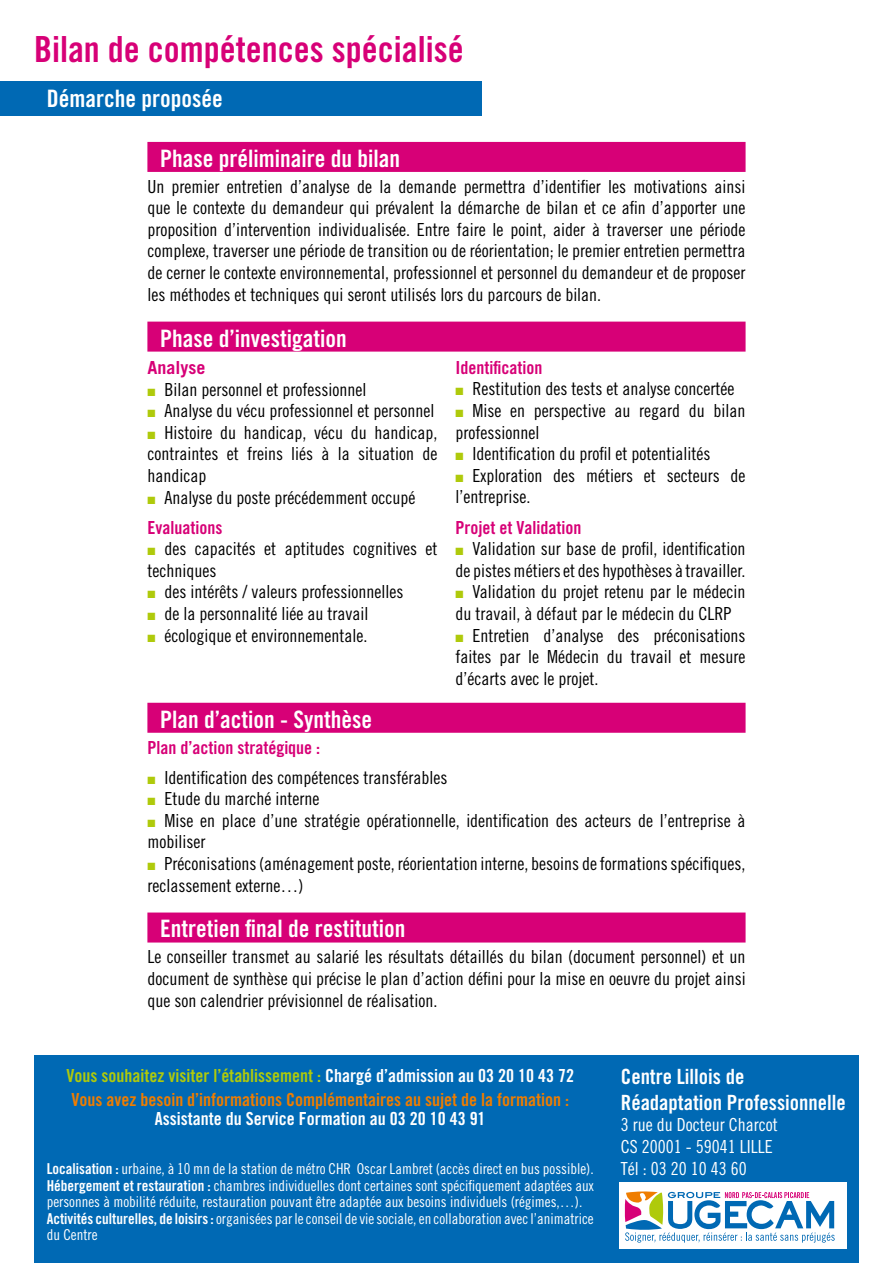
<style>
.page{position:relative;width:893px;height:1263px;background:#fff}
.page>*{position:absolute;margin:0;border:0;box-sizing:border-box;transform-origin:0 0}
.t1{font:36px "Trade Gothic Bold Cond Twenty";color:#d70077}
.t2{font:24px "Trade Gothic Bold Cond Twenty";color:#fff}
.t3{font:21px/25.2px "Trade Gothic Bold Cond Twenty";color:#fff}
.t4{font:18px/21.6px "Trade Gothic Cond Eighteen";color:#000}
.t5{font:18px/23.7px "Trade Gothic Bold Cond Twenty";color:#ef7d00}
.t6{font:18px "Trade Gothic Bold Cond Twenty";color:#d70077}
.t7{font:18px/21.6px "Trade Gothic Cond Eighteen";color:#fff}
.t8{font:18px "Trade Gothic Bold Cond Twenty";color:#fff}
.t9{font:700 18px "Trade Gothic";color:#d70077}
.t10{font:15px/16.5px "Trade Gothic Cond Eighteen";color:#fff}
.s1{color:#afca0b}
.s2{color:#fff}
.s3{font-family:"Trade Gothic Bold Cond Twenty"}
</style>
<div class="page">
<div style="left:34px;top:1056px;width:825px;height:207px;background:#0069b4"></div>
<div style="left:0;top:81px;width:482px;height:35px;background:#0069b4"></div>
<div style="left:619px;top:1182px;width:227px;height:67px;background:#fff"></div>
<svg style="left:625px;top:1191px;width:210px;height:51px"></svg>
<div style="left:147px;top:142px;width:599px;height:30px;background:#d70077"></div>
<div style="left:147px;top:322px;width:599px;height:30px;background:#d70077"></div>
<div style="left:147px;top:703px;width:599px;height:30px;background:#d70077"></div>
<div style="left:147px;top:912px;width:599px;height:30px;background:#d70077"></div>
<h1 class="t1" style="left:34px;top:27px;width:431px">Bilan de compétences spécialisé</h1>
<h2 class="t2" style="left:47px;top:84px;width:177px">Démarche proposée</h2>
<h2 class="t2" style="left:160px;top:144px;width:241px">Phase préliminaire du bilan</h2>
<p class="t4" style="left:147px;top:175px;width:600px;text-align:justify">Un premier entretien d’analyse de la demande permettra d’identifier les motivations ainsi que le contexte du demandeur qui prévalent la démarche de bilan et ce afin d’apporter une proposition d’intervention individualisée. Entre faire le point, aider à traverser une période complexe, traverser une période de transition ou de réorientation; le premier entretien permettra de cerner le contexte environnemental, professionnel et personnel du demandeur et de proposer les méthodes et techniques qui seront utilisés lors du parcours de bilan.</p>
<h2 class="t2" style="left:160px;top:323px;width:188px">Phase d’investigation</h2>
<p class="t9" style="left:147px;top:356px;width:59px">Analyse</p>
<p class="t4" style="left:147px;top:378px;width:220px"><span class="s1">■</span> Bilan personnel et professionnel</p>
<p class="t4" style="left:147px;top:400px;width:288px"><span class="s1">■</span> Analyse du vécu professionnel et personnel</p>
<p class="t4" style="left:147px;top:421px;width:292px;text-align:justify"><span class="s1">■</span> Histoire du handicap, vécu du handicap, contraintes et freins liés à la situation de handicap</p>
<p class="t4" style="left:147px;top:486px;width:269px"><span class="s1">■</span> Analyse du poste précédemment occupé</p>
<p class="t6" style="left:147px;top:516px;width:76px">Evaluations</p>
<p class="t4" style="left:147px;top:538px;width:292px"><span class="s1">■</span> des capacités et aptitudes cognitives et techniques</p>
<p class="t4" style="left:147px;top:581px;width:257px"><span class="s1">■</span> des intérêts / valeurs professionnelles</p>
<p class="t4" style="left:147px;top:603px;width:222px"><span class="s1">■</span> de la personnalité liée au travail</p>
<p class="t4" style="left:147px;top:624px;width:221px"><span class="s1">■</span> écologique et environnementale.</p>
<p class="t6" style="left:455px;top:356px;width:88px">Identification</p>
<p class="t4" style="left:455px;top:378px;width:280px"><span class="s1">■</span> Restitution des tests et analyse concertée</p>
<p class="t4" style="left:455px;top:400px;width:292px"><span class="s1">■</span> Mise en perspective au regard du bilan professionnel</p>
<p class="t4" style="left:455px;top:443px;width:256px"><span class="s1">■</span> Identification du profil et potentialités</p>
<p class="t4" style="left:455px;top:464px;width:292px"><span class="s1">■</span> Exploration des métiers et secteurs de l’entreprise.</p>
<p class="t6" style="left:455px;top:516px;width:127px">Projet et Validation</p>
<p class="t4" style="left:455px;top:538px;width:292px"><span class="s1">■</span> Validation sur base de profil, identification de pistes métiers et des hypothèses à travailler.</p>
<p class="t4" style="left:455px;top:581px;width:292px"><span class="s1">■</span> Validation du projet retenu par le médecin du travail, à défaut par le médecin du CLRP</p>
<p class="t4" style="left:455px;top:624px;width:292px;text-align:justify"><span class="s1">■</span> Entretien d’analyse des préconisations faites par le Médecin du travail et mesure d’écarts avec le projet.</p>
<h2 class="t2" style="left:160px;top:704px;width:213px">Plan d’action - Synthèse</h2>
<p class="t6" style="left:147px;top:736px;width:174px">Plan d’action stratégique :</p>
<p class="t4" style="left:147px;top:766px;width:301px"><span class="s1">■</span> Identification des compétences transférables</p>
<p class="t4" style="left:147px;top:788px;width:173px"><span class="s1">■</span> Etude du marché interne</p>
<p class="t4" style="left:147px;top:809px;width:600px"><span class="s1">■</span> Mise en place d’une stratégie opérationnelle, identification des acteurs de l’entreprise à mobiliser</p>
<p class="t4" style="left:147px;top:853px;width:600px"><span class="s1">■</span> Préconisations (aménagement poste, réorientation interne, besoins de formations spécifiques, reclassement externe…)</p>
<h2 class="t2" style="left:160px;top:914px;width:247px">Entretien final de restitution</h2>
<p class="t4" style="left:147px;top:946px;width:600px;text-align:justify">Le conseiller transmet au salarié les résultats détaillés du bilan (document personnel) et un document de synthèse qui précise le plan d’action défini pour la mise en oeuvre du projet ainsi que son calendrier prévisionnel de réalisation.</p>
<p class="t5" style="left:66px;top:1064px;width:509px"><span class="s1">Vous souhaitez visiter l’établissement :</span> <span class="s2">Chargé d’admission au 03 20 10 43 72<br></span>Vous avez besoin d’informations Complémentaires au sujet de la formation :</p>
<p class="t8" style="left:155px;top:1108px;width:332px">Assistante du Service Formation au 03 20 10 43 91</p>
<p class="t10" style="left:47px;top:1160px;width:548px"><span class="s3">Localisation :</span> urbaine, à 10 mn de la station de métro CHR Oscar Lambret (accès direct en bus possible).<br><span class="s3">Hébergement et restauration :</span> chambres individuelles dont certaines sont spécifiquement adaptées aux personnes à mobilité réduite, restauration pouvant être adaptée aux besoins individuels (régimes,…).<br><span class="s3">Activités culturelles, de loisirs :</span> organisées par le conseil de vie sociale, en collaboration avec l’animatrice du Centre</p>
<p class="t3" style="left:621px;top:1064px;width:227px">Centre Lillois de<br>Réadaptation Professionnelle</p>
<p class="t7" style="left:621px;top:1114px;width:158px">3 rue du Docteur Charcot<br>CS 20001 - 59041 LILLE<br>Tél : 03 20 10 43 60</p>
</div>
